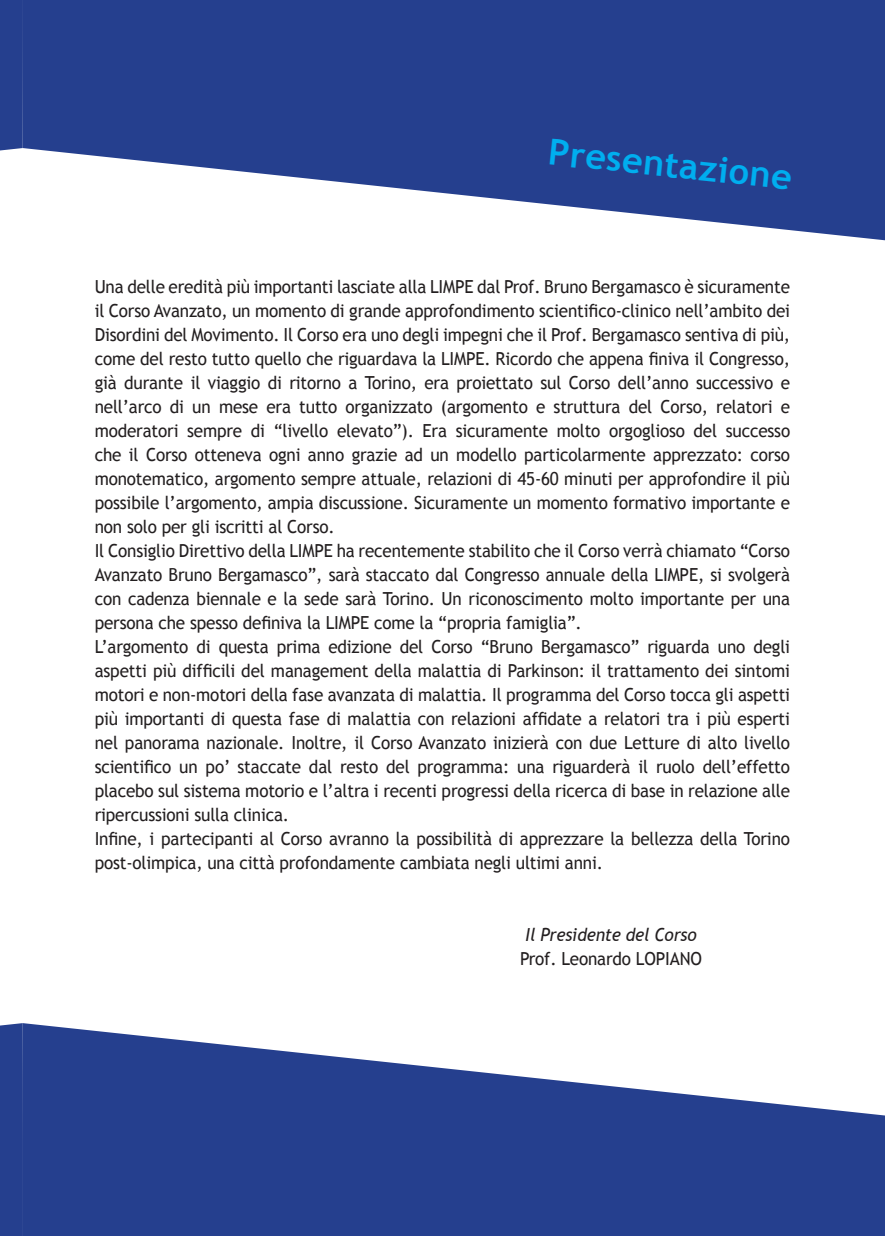
<style>
.page{position:relative;width:885px;height:1236px;background:#fff}
.page>*{position:absolute;margin:0;border:0;box-sizing:border-box;transform-origin:0 0}
.t1{font:700 36px "Trebuchet MS";color:#00aeef}
.t2{font:18px/24px "Trebuchet MS";letter-spacing:-.01em;color:#231f20;text-align:justify;scale:.95 1}
.t3{font:italic 18px "Trebuchet MS";letter-spacing:-.01em;color:#231f20;scale:.95 1}
</style>
<div class="page">
<div style="left:0;top:0;width:22px;height:150px;background:#253f8e"></div>
<svg style="left:24px;top:1023px;width:860px;height:213px;fill:#253f8e"></svg>
<svg style="left:22px;top:0;width:862px;height:240px;fill:#253f8e"></svg>
<div style="left:0;top:1023px;width:24px;height:213px;background:#253f8e"></div>
<hr style="left:23px;top:0;width:1px;height:148px;background:#253f8e">
<p class="t1" style="left:551px;top:129px;width:246px;rotate:6deg">Presentazione</p>
<p class="t2" style="left:95px;top:275px;width:733px">Una delle eredità più importanti lasciate alla LIMPE dal Prof. Bruno Bergamasco è sicuramente il Corso Avanzato, un momento di grande approfondimento scientifico-clinico nell’ambito dei Disordini del Movimento. I l Corso era uno degli impegni che il Prof. Bergamasco sentiva di più, come del resto tutto quello che riguardava la LIMPE. Ricordo che appena finiva il Congresso, già durante il viaggio di ritorno a Torino, era proiettato sul Corso dell’anno successivo e nell’arco di un mese era tutto organizzato (argomento e struttura del Corso, relatori e moderatori sempre di “livello elevato”). Era sicuramente molto orgoglioso del successo che il Corso otteneva ogni anno grazie ad un modello particolarmente apprezzato: corso monotematico, argomento sempre attuale, relazioni di 45-60 minuti per approfondire il più possibile l’argomento, ampia discussione. Sicuramente un momento formativo importante e non solo per gli iscritti al Corso.</p>
<p class="t2" style="left:95px;top:539px;width:733px">I l Consiglio Direttivo della LIMPE ha recentemente stabilito che il Corso verrà chiamato “Corso Avanzato Bruno Bergamasco”, sarà staccato dal Congresso annuale della LIMPE, si svolgerà con cadenza biennale e la sede sarà Torino. Un riconoscimento molto importante per una persona che spesso definiva la LIMPE come la “propria famiglia”.</p>
<p class="t2" style="left:95px;top:635px;width:733px">L’argomento di questa prima edizione del Corso “Bruno Bergamasco” riguarda uno degli aspetti più difficili del management della malattia di Parkinson: il trattamento dei sintomi motori e non-motori della fase avanzata di malattia. I l programma del Corso tocca gli aspetti più importanti di questa fase di malattia con relazioni affidate a relatori tra i più esperti nel panorama nazionale. I noltre, il Corso Avanzato inizierà con due Letture di alto livello scientifico un po’ staccate dal resto del programma: una riguarderà il ruolo dell’effetto placebo sul sistema motorio e l’altra i recenti progressi della ricerca di base in relazione alle ripercussioni sulla clinica.</p>
<p class="t2" style="left:95px;top:827px;width:733px">Infine, i partecipanti al Corso avranno la possibilità di apprezzare la bellezza della Torino post-olimpica, una città profondamente cambiata negli ultimi anni.</p>
<p class="t3" style="left:525px;top:924px;width:181px">Il Presidente del Corso</p>
<p class="t2" style="left:520px;top:947px;width:180px">Prof. Leonardo LOPIANO</p>
</div>
